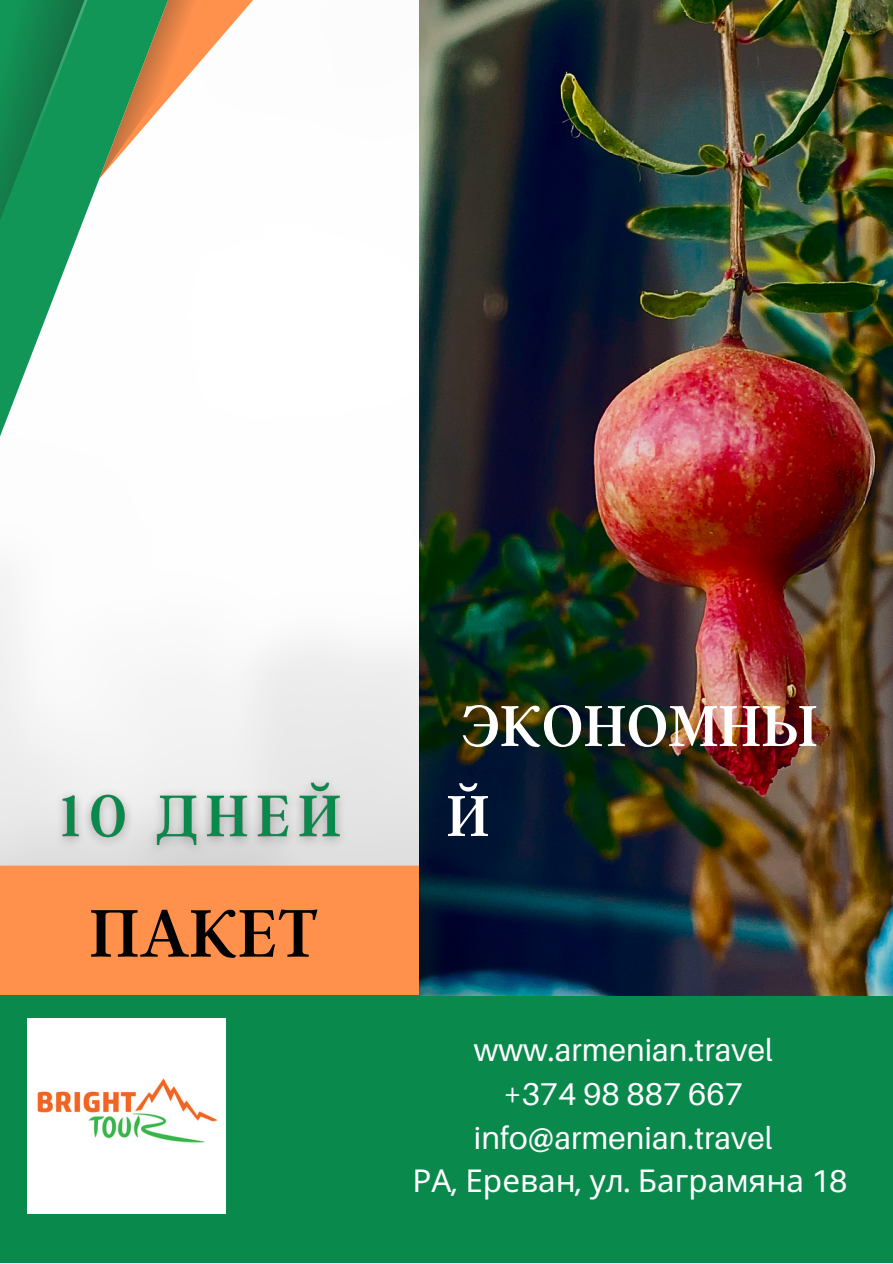
<style>
.page{position:relative;width:893px;height:1264px;background:#fff}
.page>*{position:absolute;margin:0;border:0;box-sizing:border-box;transform-origin:0 0}
.t1{font:75px "Argent CF";color:#000}
.t2{font:64.5px/89.8px "Argent CF";color:#fff}
.t3{font:31.5px "Aileron";color:#fff}
.t4{font:31.5px "Noto Sans";color:#fff}
.s1{font-family:"Aileron"}
</style>
<div class="page">
<div style="left:0;top:955px;width:892px;height:307px;background:#0a894c"></div>
<div style="left:0;top:865px;width:419px;height:130px;background:#ff914d"></div>
<svg style="left:0;top:355px;width:40px;height:207px"></svg>
<svg style="left:0;top:0;width:254px;height:355px"></svg>
<img style="left:419px;top:0;width:473px;height:995px">
<img style="left:28px;top:1018px;width:198px;height:195px">
<img style="left:45px;top:760px;width:319px;height:111px">
<p class="t1" style="left:89px;top:884px;width:231px">ПАКЕТ</p>
<p class="t2" style="left:446px;top:677px;width:373px">ЭКОНОМНЫ<br>Й</p>
<p class="t3" style="left:473px;top:1030px;width:300px">www.armenian.travel</p>
<p class="t3" style="left:503px;top:1074px;width:241px">+374 98 887 667</p>
<p class="t3" style="left:474px;top:1118px;width:300px">info@armenian.travel</p>
<p class="t4" style="left:412px;top:1158px;width:436px">РА<span class="s1">,</span> Ереван<span class="s1">,</span> ул<span class="s1">.</span> Баграмяна <span class="s1">18</span></p>
</div>
